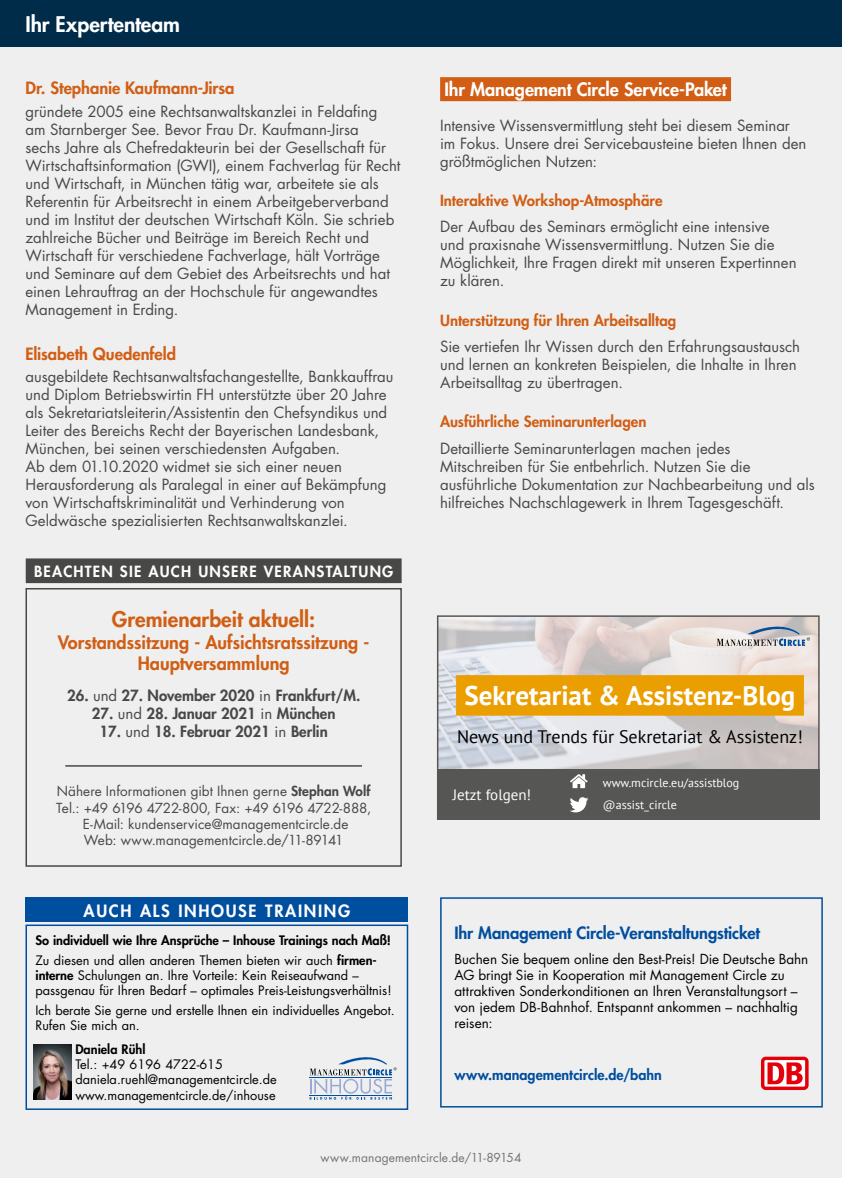
<style>
.page{position:relative;width:842px;height:1178px;background:#efefef}
.page>*{position:absolute;margin:0;border:0;box-sizing:border-box;transform-origin:0 0}
.t1{font:700 27px "PT Sans";color:#fff}
.t2{font:800 21px "Futura Std";color:#d15e14}
.t3{font:800 21px "Futura Std";color:#fff}
.t4{font:800 18px/21.6px "Futura Std";color:#d15e14;text-align:center}
.t5{font:18px "PT Sans";color:#000}
.t6{font:800 18px "Futura Std";letter-spacing:-.005em;color:#fff}
.t7{font:800 16.5px "Futura Std";letter-spacing:-.005em;color:#d15e14}
.t8{font:800 16.5px "Futura Std";letter-spacing:-.005em;color:#004e9e}
.t9{font:800 16.5px "Futura Std";letter-spacing:.1em;color:#fff}
.t10{font:15px/18px "Futura Std";color:#484847}
.t11{font:800 15px "Futura Std";color:#d15e14}
.t12{font:800 15px "Futura Std";color:#484847}
.t13{font:800 15px "Futura Std";letter-spacing:.08em;color:#fff}
.t14{font:15px "PT Sans";color:#fff}
.t15{font:800 14.25px "Futura Std";letter-spacing:.005em;color:#004e9e}
.t16{font:13.5px/16.2px "Futura Std";color:#000}
.t17{font:13.5px/16.2px "Futura Std";letter-spacing:.005em;color:#484847;text-align:center}
.t18{font:12.75px/15.3px "Futura Std";color:#000}
.t19{font:800 12.75px/19.5px "Futura Std";letter-spacing:-.005em;color:#000}
.t20{font:12px/22px "PT Sans";color:#fff}
.t21{font:12px "Futura Std";letter-spacing:.01em;color:#737373}
.s1{font-weight:400}
.s2{font-weight:800}
</style>
<div class="page">
<div style="left:0;top:0;width:842px;height:47px;background:#002b49"></div>
<div style="left:440px;top:77px;width:291px;height:24px;background:#d15e14"></div>
<div style="left:26px;top:559px;width:375px;height:23px;background:#484847"></div>
<div style="left:26px;top:558px;width:376px;height:25px;border:2px solid #484847"></div>
<hr style="left:65px;top:765px;width:297px;height:2px;background:#484847">
<div style="left:26px;top:588px;width:376px;height:279px;border:2px solid #484847"></div>
<svg style="left:440px;top:897px;width:383px;height:211px"></svg>
<svg style="left:761px;top:1056px;width:47px;height:34px"></svg>
<svg style="left:764px;top:1060px;width:41px;height:26px"></svg>
<svg style="left:767px;top:1062px;width:36px;height:22px"></svg>
<img style="left:440px;top:618px;width:377px;height:151px">
<div style="left:437px;top:615px;width:383px;height:205px;border:2px solid #565655"></div>
<div style="left:437px;top:769px;width:383px;height:51px;background:#565655"></div>
<svg style="left:570px;top:797px;width:18px;height:15px"></svg>
<svg style="left:570px;top:774px;width:18px;height:14px"></svg>
<div style="left:456px;top:675px;width:348px;height:41px;background:#ea9e00"></div>
<svg style="left:717px;top:622px;width:93px;height:24px"></svg>
<div style="left:26px;top:924px;width:382px;height:186px;border:2px solid #004e9e"></div>
<div style="left:26px;top:897px;width:382px;height:25px;background:#004e9e"></div>
<img style="left:33px;top:1044px;width:38px;height:56px">
<svg style="left:310px;top:1057px;width:87px;height:42px"></svg>
<h2 class="t3" style="left:26px;top:11px;width:156px">Ihr Expertenteam</h2>
<p class="t7" style="left:26px;top:78px;width:211px">Dr. Stephanie Kaufmann-Jirsa</p>
<p class="t10" style="left:26px;top:102px;width:377px">gründete 2005 eine Rechtsanwaltskanzlei in Feldafing am Starnberger See. Bevor Frau Dr. Kaufmann-Jirsa<br>sechs Jahre als Chefredakteurin bei der Gesellschaft für Wirtschaftsinformation (GWI), einem Fachverlag für Recht und Wirtschaft, in München tätig war, arbeitete sie als Referentin für Arbeitsrecht in einem Arbeitgeberverband und im Institut der deutschen Wirtschaft Köln. Sie schrieb zahlreiche Bücher und Beiträge im Bereich Recht und Wirtschaft für verschiedene Fachverlage, hält Vorträge und Seminare auf dem Gebiet des Arbeitsrechts und hat einen Lehrauftrag an der Hochschule für angewandtes Management in Erding.</p>
<p class="t7" style="left:26px;top:343px;width:152px">Elisabeth Quedenfeld</p>
<p class="t10" style="left:26px;top:368px;width:370px">ausgebildete Rechtsanwaltsfachangestellte, Bankkauffrau und Diplom Betriebswirtin FH unterstützte über 20 Jahre als Sekretariatsleiterin/Assistentin den Chefsyndikus und Leiter des Bereichs Recht der Bayerischen Landesbank, München, bei seinen verschiedensten Aufgaben.<br>Ab dem 01.10.2020 widmet sie sich einer neuen Herausforderung als Paralegal in einer auf Bekämpfung von Wirtschaftskriminalität und Verhinderung von Geldwäsche spezialisierten Rechtsanwaltskanzlei.</p>
<p class="t13" style="left:34px;top:562px;width:361px">BEACHTEN SIE AUCH UNSERE VERANSTALTUNG</p>
<h2 class="t2" style="left:112px;top:606px;width:205px">Gremienarbeit aktuell:</h2>
<p class="t4" style="left:58px;top:631px;width:313px">Vorstandssitzung - Aufsichtsratssitzung -<br>Hauptversammlung</p>
<p class="t12" style="left:67px;top:686px;width:295px">26. <span class="s1">und</span> 27. November 2020 <span class="s1">in</span> Frankfurt/M.</p>
<p class="t12" style="left:92px;top:704px;width:245px">27. <span class="s1">und</span> 28. Januar 2021 <span class="s1">in</span> München</p>
<p class="t12" style="left:100px;top:722px;width:230px">17. <span class="s1">und</span> 18. Februar 2021 <span class="s1">in</span> Berlin</p>
<p class="t17" style="left:56px;top:783px;width:316px">Nähere Informationen gibt Ihnen gerne <span class="s2">Stephan Wolf </span>Tel.: +49 6196 4722-800, Fax: +49 6196 4722-888, E-Mail: kundenservice@managementcircle.de<br>Web: www.managementcircle.de/11-89141</p>
<p class="t9" style="left:84px;top:900px;width:268px">AUCH ALS INHOUSE TRAINING</p>
<p class="t19" style="left:36px;top:930px;width:357px">So individuell wie Ihre Ansprüche – Inhouse Trainings nach Maß!<br><span class="s1">Zu diesen und allen anderen Themen bieten wir auch</span> firmen-</p>
<p class="t18" style="left:36px;top:968px;width:358px"><span class="s2">interne</span> Schulungen an. Ihre Vorteile: Kein Reiseaufwand – passgenau für Ihren Bedarf – optimales Preis-Leistungsverhältnis!</p>
<p class="t18" style="left:36px;top:1002px;width:361px">Ich berate Sie gerne und erstelle Ihnen ein individuelles Angebot.<br>Rufen Sie mich an.</p>
<p class="t19" style="left:75px;top:1039px;width:72px">Daniela Rühl</p>
<p class="t18" style="left:75px;top:1057px;width:203px">Tel.: +49 6196 4722-615 daniela.ruehl@managementcircle.de www.managementcircle.de/inhouse</p>
<p class="t6" style="left:444px;top:78px;width:284px">Ihr Management Circle Service-Paket</p>
<p class="t10" style="left:440px;top:116px;width:368px">Intensive Wissensvermittlung steht bei diesem Seminar im Fokus. Unsere drei Servicebausteine bieten Ihnen den größtmöglichen Nutzen:</p>
<p class="t11" style="left:440px;top:191px;width:224px">Interaktive Workshop-Atmosphäre</p>
<p class="t10" style="left:440px;top:218px;width:358px">Der Aufbau des Seminars ermöglicht eine intensive und praxisnahe Wissensvermittlung. Nutzen Sie die Möglichkeit, Ihre Fragen direkt mit unseren Expertinnen zu klären.</p>
<p class="t11" style="left:440px;top:311px;width:238px">Unterstützung für Ihren Arbeitsalltag</p>
<p class="t10" style="left:440px;top:338px;width:362px">Sie vertiefen Ihr Wissen durch den Erfahrungsaustausch und lernen an konkreten Beispielen, die Inhalte in Ihren<br>Arbeitsalltag zu übertragen.</p>
<p class="t11" style="left:440px;top:412px;width:208px">Ausführliche Seminarunterlagen</p>
<p class="t10" style="left:440px;top:440px;width:376px">Detaillierte Seminarunterlagen machen jedes Mitschreiben für Sie entbehrlich. Nutzen Sie die ausführliche Dokumentation zur Nachbearbeitung und als hilfreiches Nachschlagewerk in Ihrem Tagesgeschäft.</p>
<h1 class="t1" style="left:465px;top:678px;width:332px">Sekretariat &amp; Assistenz-Blog</h1>
<p class="t5" style="left:457px;top:725px;width:347px">News und Trends für Sekretariat &amp; Assistenz!</p>
<p class="t14" style="left:453px;top:785px;width:80px">Jetzt folgen!</p>
<p class="t20" style="left:603px;top:771px;width:138px">www.mcircle.eu/assistblog @assist_circle</p>
<p class="t8" style="left:454px;top:922px;width:307px">Ihr Management Circle-Veranstaltungsticket</p>
<p class="t16" style="left:454px;top:950px;width:355px">Buchen Sie bequem online den Best-Preis! Die Deutsche Bahn AG bringt Sie in Kooperation mit Management Circle zu attraktiven Sonderkonditionen an Ihren Veranstaltungsort – von jedem DB-Bahnhof. Entspannt ankommen – nachhaltig reisen:</p>
<p class="t15" style="left:454px;top:1065px;width:209px">www.managementcircle.de/bahn</p>
<p class="t21" style="left:321px;top:1149px;width:202px">www.managementcircle.de/11-89154</p>
</div>
